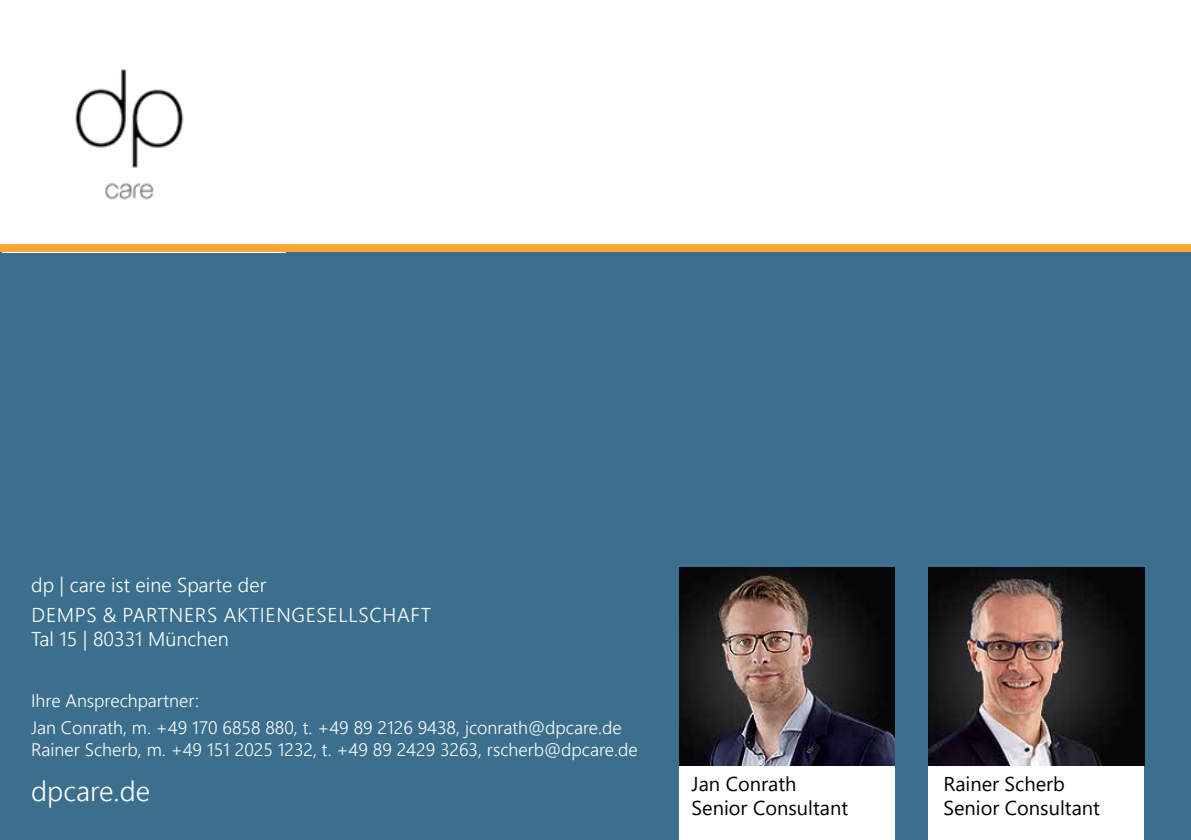
<style>
.page{position:relative;width:1191px;height:840px;background:#fff}
.page>*{position:absolute;margin:0;border:0;box-sizing:border-box;transform-origin:0 0}
.t1{font:300 28px "Segoe UI";color:#fff}
.t2{font:300 20px/29.6px "Segoe UI";color:#fff}
.t3{font:20px/24px "Segoe UI";color:#000}
.t4{font:300 18px/27.2px "Segoe UI";color:#fff}
</style>
<div class="page">
<div style="left:0;top:250px;width:1191px;height:589px;background:#3b6f8d"></div>
<div style="left:928px;top:567px;width:216px;height:272px;background:#fff"></div>
<img style="left:928px;top:567px;width:216px;height:197px">
<div style="left:679px;top:567px;width:215px;height:272px;background:#fff"></div>
<img style="left:679px;top:567px;width:215px;height:197px">
<img style="left:75px;top:69px;width:109px;height:131px">
<div style="left:0;top:244px;width:1191px;height:8px;background:#faa634"></div>
<p class="t2" style="left:31px;top:568px;width:237px">dp | care ist eine Sparte der demps</p>
<p class="t2" style="left:103px;top:597px;width:79px">&amp; partners</p>
<p class="t2" style="left:224px;top:597px;width:48px">Aktiengesells</p>
<p class="t2" style="left:369px;top:597px;width:63px">chaft</p>
<p class="t2" style="left:31px;top:621px;width:199px">Tal 15 | 80331 München</p>
<p class="t4" style="left:31px;top:685px;width:592px">Ihre Ansprechpartner:<br>Jan Conrath, m. +49 170 6858 880, t. +49 89 2126 9438, jconrath@dpcare.de</p>
<p class="t4" style="left:31px;top:733px;width:608px">Rainer Scherb, m. +49 151 2025 1232, t. +49 89 2429 3263, rscherb@dpcare.de</p>
<h1 class="t1" style="left:31px;top:764px;width:120px">dpcare.de</h1>
<p class="t3" style="left:943px;top:769px;width:158px">Rainer Scherb<br>Senior Consultant</p>
<p class="t3" style="left:691px;top:769px;width:158px">Jan Conrath<br>Senior Consultant</p>
</div>
